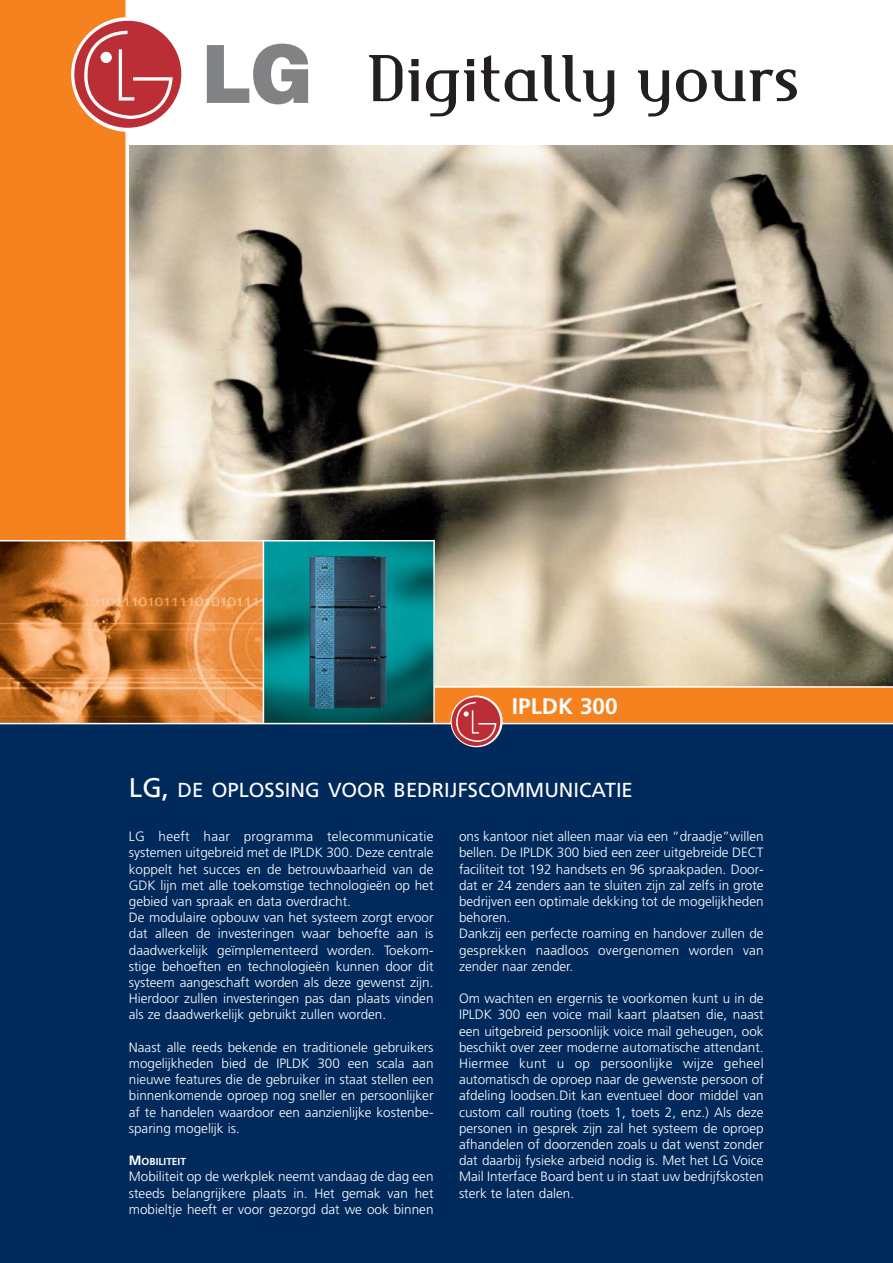
<style>
.page{position:relative;width:893px;height:1263px;background:#fff}
.page>*{position:absolute;margin:0;border:0;box-sizing:border-box;transform-origin:0 0}
.t1{font:700 22.5px "Frutiger";color:#fff}
.t2{font:20.25px "Frutiger";color:#fff}
.t3{font:300 13.5px/16.2px "Frutiger";color:#fff;text-align:justify}
.t4{font:700 10.2px "Frutiger";color:#fff}
.s1{font-size:27px}
.s2{font-size:13.5px}
</style>
<div class="page">
<img style="left:129px;top:145px;width:764px;height:541px">
<div style="left:0;top:724px;width:893px;height:539px;background:#002a5c"></div>
<div style="left:0;top:0;width:126px;height:724px;background:#f5821f"></div>
<div style="left:0;top:687px;width:893px;height:37px;background:#f5821f"></div>
<img style="left:0;top:541px;width:263px;height:182px">
<svg style="left:264px;top:541px;width:169px;height:182px;background:#146b75"></svg>
<hr style="left:0;top:723px;width:893px;height:1px;background:#fff">
<hr style="left:434px;top:686px;width:459px;height:2px;background:#fff">
<hr style="left:433px;top:540px;width:2px;height:184px;background:#fff">
<hr style="left:263px;top:540px;width:1px;height:184px;background:#fff">
<hr style="left:125px;top:0;width:2px;height:541px;background:#fff">
<div style="left:71px;top:17px;width:115px;height:115px;background:#fff;border-radius:50%"></div>
<svg style="left:451px;top:695px;width:52px;height:52px"></svg>
<hr style="left:0;top:540px;width:434px;height:1px;background:#fff">
<svg style="left:74px;top:21px;width:107px;height:107px"></svg>
<svg style="left:452px;top:697px;width:48px;height:49px;background:#bd5658"></svg>
<svg style="left:207px;top:44px;width:101px;height:60px"></svg>
<svg style="left:369px;top:55px;width:33px;height:46px"></svg>
<svg style="left:408px;top:59px;width:11px;height:42px"></svg>
<svg style="left:426px;top:59px;width:48px;height:57px"></svg>
<svg style="left:481px;top:55px;width:18px;height:47px"></svg>
<svg style="left:505px;top:55px;width:109px;height:61px"></svg>
<svg style="left:638px;top:70px;width:31px;height:46px"></svg>
<svg style="left:676px;top:69px;width:121px;height:33px"></svg>
<h1 class="t1" style="left:512px;top:698px;width:107px">IPLDK 300</h1>
<h2 class="t2" style="left:129px;top:782px;width:505px"><span class="s1">LG,</span> DE OPLOSSING VOOR BEDRIJFSCOMMUNICATIE</h2>
<p class="t3" style="left:129px;top:829px;width:306px;text-align:left">LG heeft haar programma telecommunicatie systemen uitgebreid met de IPLDK 300. Deze centrale koppelt het succes en de betrouwbaarheid van de GDK lijn met alle toekomstige technologieën op het gebied van spraak en data overdracht.<br>De modulaire opbouw van het systeem zorgt ervoor dat alleen de investeringen waar behoefte aan is daadwerkelijk geïmplementeerd worden. Toekom&shy;stige behoeften en technologieën kunnen door dit systeem aangeschaft worden als deze gewenst zijn.<br>Hierdoor zullen investeringen pas dan plaats vinden als ze daadwerkelijk gebruikt zullen worden.</p>
<p class="t3" style="left:129px;top:1040px;width:306px">Naast alle reeds bekende en traditionele gebruikers mogelijkheden bied de IPLDK 300 een scala aan nieuwe features die de gebruiker in staat stellen een binnenkomende oproep nog sneller en persoonlijker af te handelen waardoor een aanzienlijke kostenbe&shy;sparing mogelijk is.</p>
<p class="t4" style="left:129px;top:1157px;width:59px"><span class="s2">M</span>OBILITEIT</p>
<p class="t3" style="left:129px;top:1170px;width:306px">Mobiliteit op de werkplek neemt vandaag de dag een steeds belangrijkere plaats in. Het gemak van het mobieltje heeft er voor gezorgd dat we ook binnen</p>
<p class="t3" style="left:459px;top:829px;width:306px;text-align:left">ons kantoor niet alleen maar via een “draadje”willen bellen. De IPLDK 300 bied een zeer uitgebreide DECT faciliteit tot 192 handsets en 96 spraakpaden. Door&shy;dat er 24 zenders aan te sluiten zijn zal zelfs in grote bedrijven een optimale dekking tot de mogelijkheden behoren.<br>Dankzij een perfecte roaming en handover zullen de gesprekken naadloos overgenomen worden van zender naar zender.</p>
<p class="t3" style="left:459px;top:991px;width:306px">Om wachten en ergernis te voorkomen kunt u in de IPLDK 300 een voice mail kaart plaatsen die, naast een uitgebreid persoonlijk voice mail geheugen, ook beschikt over zeer moderne automatische attendant.<br>Hiermee kunt u op persoonlijke wijze geheel automatisch de oproep naar de gewenste persoon of afdeling loodsen.Dit kan eventueel door middel van custom call routing (toets 1, toets 2, enz.) Als deze personen in gesprek zijn zal het systeem de oproep afhandelen of doorzenden zoals u dat wenst zonder dat daarbij fysieke arbeid nodig is. Met het LG Voice Mail Interface Board bent u in staat uw bedrijfskosten sterk te laten dalen.</p>
</div>
